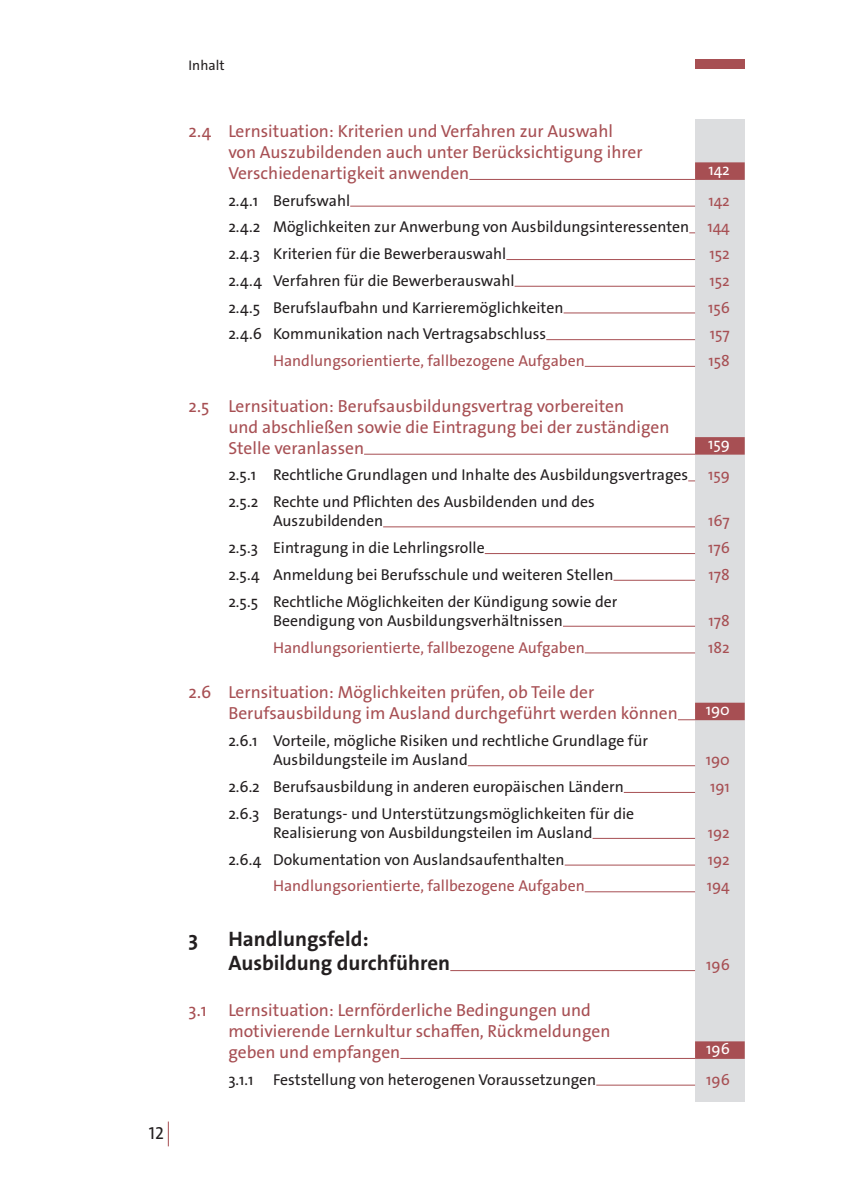
<style>
.page{position:relative;width:844px;height:1191px;background:#fff}
.page>*{position:absolute;margin:0;border:0;box-sizing:border-box;transform-origin:0 0}
.t1{font:700 21px/24.5px "The Sans Os F";color:#231f20}
.t2{font:17.5px/21px "The Sans Os F";color:#a74f53}
.t3{font:17.5px "The Sans Os F";color:#231f20}
.t4{font:15.75px/19.2px "The Sans Os F";color:#231f20}
.t5{font:15.75px "The Sans Os F";color:#a74f53}
.t6{font:15.75px "The Sans Os F";color:#fff}
.t7{font:14px "The Sans Os F";color:#231f20}
.s1{color:#a74f53}
</style>
<div class="page">
<div style="left:694px;top:59px;width:50px;height:10px;background:#a74f53"></div>
<svg style="left:168px;top:1121px;width:1px;height:25px"></svg>
<div style="left:694px;top:119px;width:50px;height:982px;background:#dcdddf"></div>
<hr style="left:469px;top:179px;width:225px;height:1px;background:#a74f53">
<div style="left:694px;top:162px;width:50px;height:18px;background:#a74f53"></div>
<hr style="left:350px;top:206px;width:344px;height:1px;background:#a74f53">
<hr style="left:506px;top:259px;width:188px;height:1px;background:#a74f53">
<hr style="left:514px;top:286px;width:180px;height:1px;background:#a74f53">
<hr style="left:563px;top:312px;width:131px;height:1px;background:#a74f53">
<hr style="left:546px;top:339px;width:148px;height:1px;background:#a74f53">
<hr style="left:584px;top:366px;width:110px;height:1px;background:#a74f53">
<hr style="left:364px;top:454px;width:330px;height:1px;background:#a74f53">
<div style="left:694px;top:437px;width:50px;height:17px;background:#a74f53"></div>
<hr style="left:383px;top:526px;width:311px;height:1px;background:#a74f53">
<hr style="left:484px;top:553px;width:210px;height:1px;background:#a74f53">
<hr style="left:613px;top:580px;width:81px;height:1px;background:#a74f53">
<hr style="left:563px;top:626px;width:131px;height:1px;background:#a74f53">
<hr style="left:584px;top:652px;width:110px;height:1px;background:#a74f53">
<svg style="left:678px;top:719px;width:16px;height:1px"></svg>
<div style="left:694px;top:702px;width:50px;height:18px;background:#a74f53"></div>
<hr style="left:467px;top:765px;width:227px;height:1px;background:#a74f53">
<hr style="left:623px;top:792px;width:71px;height:1px;background:#a74f53">
<hr style="left:592px;top:838px;width:102px;height:1px;background:#a74f53">
<hr style="left:564px;top:864px;width:130px;height:1px;background:#a74f53">
<hr style="left:584px;top:891px;width:110px;height:1px;background:#a74f53">
<hr style="left:450px;top:970px;width:244px;height:1px;background:#a74f53">
<hr style="left:400px;top:1058px;width:294px;height:1px;background:#a74f53">
<div style="left:694px;top:1041px;width:50px;height:17px;background:#a74f53"></div>
<hr style="left:596px;top:1084px;width:98px;height:1px;background:#a74f53">
<p class="t3" style="left:149px;top:1122px;width:16px">12</p>
<p class="t7" style="left:188px;top:56px;width:37px">Inhalt</p>
<p class="t2" style="left:228px;top:121px;width:415px;text-indent:-40px">2.4 Lernsituation: Kriterien und Verfahren zur Auswahl von Auszubildenden auch unter Berücksichtigung ihrer<br>Verschiedenartigkeit anwenden</p>
<p class="t6" style="left:708px;top:159px;width:23px">142</p>
<p class="t4" style="left:228px;top:191px;width:123px">2.4.1 Berufswahl</p>
<p class="t5" style="left:708px;top:190px;width:23px">142</p>
<p class="t4" style="left:228px;top:217px;width:503px">2.4.2 Möglichkeiten zur Anwerbung von Ausbildungsinteressenten <span class="s1">144</span></p>
<p class="t4" style="left:228px;top:244px;width:279px">2.4.3 Kriterien für die Bewerberauswahl</p>
<p class="t5" style="left:709px;top:244px;width:22px">152</p>
<p class="t4" style="left:228px;top:271px;width:288px">2.4.4 Verfahren für die Bewerberauswahl</p>
<p class="t5" style="left:709px;top:270px;width:22px">152</p>
<p class="t4" style="left:228px;top:298px;width:336px">2.4.5 Berufslaufbahn und Karrieremöglichkeiten</p>
<p class="t5" style="left:707px;top:297px;width:23px">156</p>
<p class="t4" style="left:228px;top:324px;width:319px">2.4.6 Kommunikation nach Vertragsabschluss</p>
<p class="t5" style="left:709px;top:324px;width:21px">157</p>
<p class="t5" style="left:273px;top:350px;width:313px">Handlungsorientierte, fallbezogene Aufgaben</p>
<p class="t5" style="left:708px;top:350px;width:23px">158</p>
<p class="t2" style="left:228px;top:395px;width:442px;text-indent:-40px">2.5 Lernsituation: Berufsausbildungsvertrag vorbereiten<br>und abschließen sowie die Eintragung bei der zuständigen<br>Stelle veranlassen</p>
<p class="t6" style="left:707px;top:434px;width:23px">159</p>
<p class="t4" style="left:228px;top:465px;width:461px">2.5.1 Rechtliche Grundlagen und Inhalte des Ausbildungsvertrages</p>
<p class="t5" style="left:707px;top:465px;width:23px">159</p>
<p class="t4" style="left:273px;top:492px;width:323px;text-indent:-45px">2.5.2 Rechte und Pflichten des Ausbildenden und des<br>Auszubildenden</p>
<p class="t5" style="left:708px;top:511px;width:23px">167</p>
<p class="t4" style="left:228px;top:538px;width:258px">2.5.3 Eintragung in die Lehrlingsrolle</p>
<p class="t5" style="left:707px;top:537px;width:23px">176</p>
<p class="t4" style="left:228px;top:565px;width:386px">2.5.4 Anmeldung bei Berufsschule und weiteren Stellen</p>
<p class="t5" style="left:708px;top:564px;width:23px">178</p>
<p class="t4" style="left:273px;top:591px;width:346px;text-indent:-45px">2.5.5 Rechtliche Möglichkeiten der Kündigung sowie der<br>Beendigung von Ausbildungsverhältnissen</p>
<p class="t5" style="left:708px;top:610px;width:23px">178</p>
<p class="t5" style="left:273px;top:637px;width:313px">Handlungsorientierte, fallbezogene Aufgaben</p>
<p class="t5" style="left:708px;top:637px;width:23px">182</p>
<p class="t2" style="left:228px;top:682px;width:451px;text-indent:-40px">2.6 Lernsituation: Möglichkeiten prüfen, ob Teile der<br>Berufsausbildung im Ausland durchgeführt werden können</p>
<p class="t6" style="left:705px;top:699px;width:26px">190</p>
<p class="t4" style="left:273px;top:731px;width:376px;text-indent:-45px">2.6.1 Vorteile, mögliche Risiken und rechtliche Grundlage für<br>Ausbildungsteile im Ausland</p>
<p class="t5" style="left:705px;top:750px;width:26px">190</p>
<p class="t4" style="left:228px;top:777px;width:397px">2.6.2 Berufsausbildung in anderen europäischen Ländern</p>
<p class="t5" style="left:709px;top:776px;width:21px">191</p>
<p class="t4" style="left:228px;top:804px;width:407px;text-align:center">2.6.3 Beratungs- und Unterstützungsmöglichkeiten für die<br>Realisierung von Ausbildungsteilen im Ausland</p>
<p class="t5" style="left:707px;top:822px;width:24px">192</p>
<p class="t4" style="left:228px;top:849px;width:338px">2.6.4 Dokumentation von Auslandsaufenthalten</p>
<p class="t5" style="left:707px;top:849px;width:24px">192</p>
<p class="t5" style="left:273px;top:876px;width:313px">Handlungsorientierte, fallbezogene Aufgaben</p>
<p class="t5" style="left:706px;top:876px;width:25px">194</p>
<p class="t1" style="left:188px;top:926px;width:11px">3</p>
<p class="t1" style="left:228px;top:926px;width:223px">Handlungsfeld:<br>Ausbildung durchführen</p>
<p class="t2" style="left:228px;top:999px;width:383px;text-indent:-40px">3.1 Lernsituation: Lernförderliche Bedingungen und motivierende Lernkultur schaffen, Rückmeldungen geben und empfangen</p>
<p class="t5" style="left:706px;top:954px;width:25px">196</p>
<p class="t6" style="left:706px;top:1038px;width:25px">196</p>
<p class="t4" style="left:228px;top:1069px;width:369px">3.1.1 Feststellung von heterogenen Voraussetzungen</p>
<p class="t5" style="left:706px;top:1069px;width:25px">196</p>
</div>
